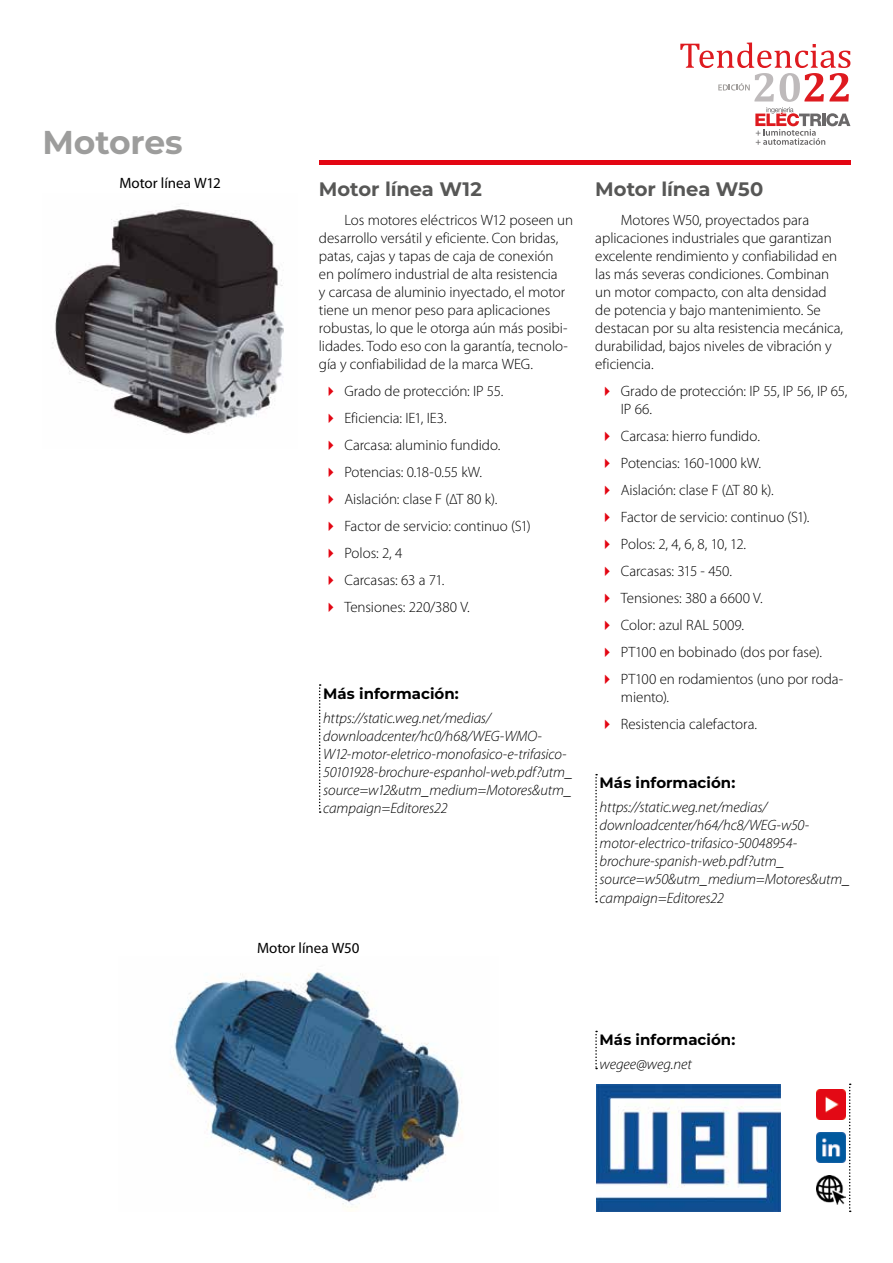
<style>
.page{position:relative;width:893px;height:1263px;background:#fff}
.page>*{position:absolute;margin:0;border:0;box-sizing:border-box;transform-origin:0 0}
.t1{font:700 33px "Montserrat";letter-spacing:-.005em;color:#9d9d9c}
.t2{font:700 19.5px "Montserrat";letter-spacing:-.005em;color:#575756}
.t3{font:300 15px/27px "Myriad Pro";letter-spacing:-.005em;color:#000}
.t4{font:italic 300 15px/18px "Myriad Pro";letter-spacing:-.01em;color:#000}
.t5{font:700 15px "Montserrat";letter-spacing:.005em;color:#000}
.t6{font:15px "Myriad Pro";color:#000}
</style>
<div class="page">
<hr style="left:319px;top:160px;width:531px;height:4px;background:#e30613">
<svg style="left:680px;top:43px;width:170px;height:102px"></svg>
<svg style="left:595px;top:774px;width:2px;height:128px"></svg>
<img style="left:816px;top:1090px;width:30px;height:30px">
<img style="left:816px;top:1132px;width:30px;height:30px">
<img style="left:816px;top:1175px;width:30px;height:30px">
<svg style="left:849px;top:1083px;width:2px;height:129px"></svg>
<img style="left:596px;top:1084px;width:184px;height:127px">
<svg style="left:595px;top:1031px;width:2px;height:38px"></svg>
<svg style="left:319px;top:684px;width:2px;height:129px"></svg>
<img style="left:52px;top:209px;width:232px;height:226px">
<img style="left:172px;top:972px;width:290px;height:236px">
<h1 class="t1" style="left:43px;top:120px;width:142px">Motores</h1>
<p class="t6" style="left:119px;top:174px;width:103px">Motor línea W12</p>
<h2 class="t2" style="left:319px;top:176px;width:164px">Motor línea W12</h2>
<p class="t3" style="left:319px;top:211px;width:256px;line-height:18px;text-indent:26px">Los motores eléctricos W12 poseen un desarrollo versátil y eficiente. Con bridas, patas, cajas y tapas de caja de conexión<br>en polímero industrial de alta resistencia<br>y carcasa de aluminio inyectado, el motor tiene un menor peso para aplicaciones robustas, lo que le otorga aún más posibi&shy;lidades. Todo eso con la garantía, tecnolo&shy;gía y confiabilidad de la marca WEG.</p>
<p class="t3" style="left:344px;top:378px;width:188px">Grado de protección: IP 55.<br>Eficiencia: IE1, IE3.<br>Carcasa: aluminio fundido.<br>Potencias: 0.18-0.55 kW.<br>Aislación: clase F (∆T 80 k).<br>Factor de servicio: continuo (S1)<br>Polos: 2, 4<br>Carcasas: 63 a 71.<br>Tensiones: 220/380 V.</p>
<p class="t5" style="left:323px;top:683px;width:137px">Más información:</p>
<p class="t4" style="left:323px;top:709px;width:251px">https://static.weg.net/medias/ downloadcenter/hc0/h68/WEG-WMO-W12-motor-eletrico-monofasico-e-trifasico-50101928-brochure-espanhol-web.pdf?utm_ source=w12&amp;utm_medium=Motores&amp;utm_ campaign=Editores22</p>
<p class="t6" style="left:257px;top:938px;width:104px">Motor línea W50</p>
<h2 class="t2" style="left:595px;top:176px;width:169px">Motor línea W50</h2>
<p class="t3" style="left:595px;top:211px;width:249px;line-height:18px;text-indent:26px">Motores W50, proyectados para aplicaciones industriales que garantizan excelente rendimiento y confiabilidad en las más severas condiciones. Combinan un motor compacto, con alta densidad de potencia y bajo mantenimiento. Se destacan por su alta resistencia mecánica, durabilidad, bajos niveles de vibración y eficiencia.</p>
<p class="t3" style="left:621px;top:382px;width:228px;line-height:18px">Grado de protección: IP 55, IP 56, IP 65,<br>IP 66.</p>
<p class="t3" style="left:621px;top:423px;width:224px">Carcasa: hierro fundido.<br>Potencias: 160-1000 kW.<br>Aislación: clase F (∆T 80 k).<br>Factor de servicio: continuo (S1).<br>Polos: 2, 4, 6, 8, 10, 12.<br>Carcasas: 315 - 450.<br>Tensiones: 380 a 6600 V.<br>Color: azul RAL 5009.<br>PT100 en bobinado (dos por fase).<br>PT100 en rodamientos (uno por roda-</p>
<p class="t3" style="left:621px;top:684px;width:138px">miento).<br>Resistencia calefactora.</p>
<p class="t5" style="left:600px;top:773px;width:137px">Más información:</p>
<p class="t4" style="left:600px;top:798px;width:252px">https://static.weg.net/medias/ downloadcenter/h64/hc8/WEG-w50- motor-electrico-trifasico-50048954- brochure-spanish-web.pdf?utm_ source=w50&amp;utm_medium=Motores&amp;utm_ campaign=Editores22</p>
<p class="t5" style="left:600px;top:1030px;width:137px">Más información:</p>
<p class="t4" style="left:600px;top:1055px;width:94px">wegee@weg.net</p>
</div>
